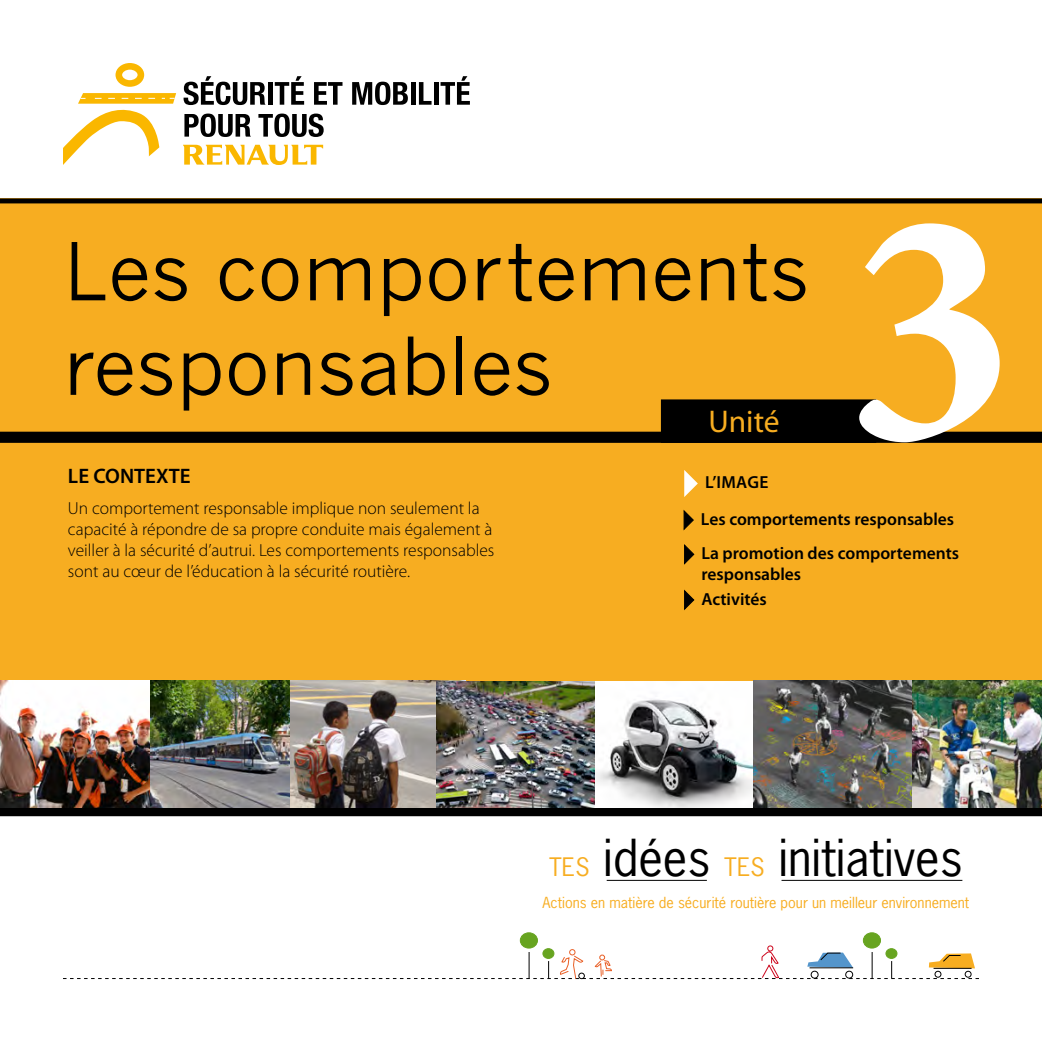
<style>
.page{position:relative;width:1042px;height:1042px;background:#fff}
.page>*{position:absolute;margin:0;border:0;box-sizing:border-box;transform-origin:0 0}
.t1{font:700 338.28px "Minion Pro";color:#fff}
.t2{font:78.75px/94.5px "News Gothic";color:#000}
.t3{font:47.95px "News Gothic Std";color:#000}
.t4{font:31.5px "Myriad Pro";color:#f7ad21}
.t5{font:600 21px "Myriad Pro";color:#000}
.t6{font:300 17.5px/21px "Myriad Pro";color:#000}
.t7{font:600 17.5px/34.3px "Myriad Pro";color:#000}
.t8{font:14.35px "News Gothic Std";color:#f7ad21}
.s1{font-size:23.97px;color:#f7ad21}
</style>
<div class="page">
<div style="left:0;top:199px;width:1042px;height:492px;background:#f7ad21"></div>
<svg style="left:684px;top:470px;width:14px;height:27px"></svg>
<svg style="left:0;top:432px;width:1042px;height:11px;background:#030200"></svg>
<svg style="left:0;top:198px;width:1042px;height:5px;background:#171003"></svg>
<svg style="left:0;top:807px;width:1042px;height:9px;background:#0e0e0e"></svg>
<div style="left:662px;top:400px;width:213px;height:42px;background:#000"></div>
<div style="left:661px;top:399px;width:215px;height:44px;border:2px solid #000"></div>
<svg style="left:683px;top:509px;width:11px;height:21px"></svg>
<svg style="left:684px;top:544px;width:11px;height:20px"></svg>
<svg style="left:684px;top:589px;width:11px;height:21px"></svg>
<svg style="left:184px;top:76px;width:81px;height:29px"></svg>
<div style="left:268px;top:82px;width:5px;height:23px;background:#000"></div>
<svg style="left:275px;top:76px;width:29px;height:29px"></svg>
<svg style="left:314px;top:82px;width:28px;height:23px"></svg>
<svg style="left:352px;top:82px;width:56px;height:23px"></svg>
<hr style="left:411px;top:82px;width:4px;height:23px;background:#000">
<svg style="left:419px;top:82px;width:12px;height:23px"></svg>
<hr style="left:434px;top:82px;width:4px;height:23px;background:#000">
<svg style="left:440px;top:76px;width:30px;height:29px"></svg>
<svg style="left:184px;top:114px;width:67px;height:23px"></svg>
<svg style="left:258px;top:114px;width:66px;height:23px"></svg>
<svg style="left:63px;top:93px;width:113px;height:72px"></svg>
<svg style="left:183px;top:145px;width:140px;height:20px"></svg>
<svg style="left:115px;top:63px;width:29px;height:24px"></svg>
<div style="left:863px;top:933px;width:17px;height:15px;background:#67a420;border-radius:50%"></div>
<div style="left:863px;top:932px;width:18px;height:16px;border:1px solid #67a420;border-radius:50%"></div>
<div style="left:520px;top:933px;width:17px;height:15px;background:#67a420;border-radius:50%"></div>
<div style="left:520px;top:932px;width:18px;height:16px;border:1px solid #67a420;border-radius:50%"></div>
<svg style="left:63px;top:945px;width:916px;height:34px"></svg>
<div style="left:543px;top:948px;width:11px;height:10px;background:#67a420;border-radius:50%"></div>
<div style="left:542px;top:948px;width:12px;height:11px;border:1px solid #67a420;border-radius:50%"></div>
<hr style="left:607px;top:880px;width:100px;height:1px;background:#000">
<hr style="left:781px;top:880px;width:181px;height:1px;background:#000">
<img style="left:149px;top:681px;width:141px;height:126px">
<img style="left:0;top:681px;width:149px;height:126px">
<img style="left:290px;top:681px;width:146px;height:126px">
<img style="left:436px;top:681px;width:159px;height:126px">
<img style="left:912px;top:681px;width:130px;height:126px">
<img style="left:595px;top:681px;width:317px;height:126px">
<h2 class="t2" style="left:63px;top:225px;width:748px">Les comportements responsables</h2>
<h3 class="t4" style="left:708px;top:404px;width:73px">Unité</h3>
<h1 class="t1" style="left:846px;top:128px;width:171px">3</h1>
<p class="t5" style="left:68px;top:465px;width:124px">LE CONTEXTE</p>
<p class="t6" style="left:68px;top:498px;width:428px">Un comportement responsable implique non seulement la capacité à répondre de sa propre conduite mais également à veiller à la sécurité d’autrui. Les comportements responsables sont au cœur de l’éducation à la sécurité routière.</p>
<p class="t7" style="left:705px;top:465px;width:65px">L’IMAGE</p>
<p class="t7" style="left:701px;top:502px;width:260px">Les comportements responsables<br>La promotion des comportements</p>
<p class="t7" style="left:701px;top:562px;width:101px;line-height:24.5px">responsables<br>Activités</p>
<h3 class="t3" style="left:549px;top:827px;width:415px"><span class="s1">TES</span> idées <span class="s1">TES</span> initiatives</h3>
<p class="t8" style="left:542px;top:893px;width:428px">Actions en matière de sécurité routière pour un meilleur environnement</p>
</div>
